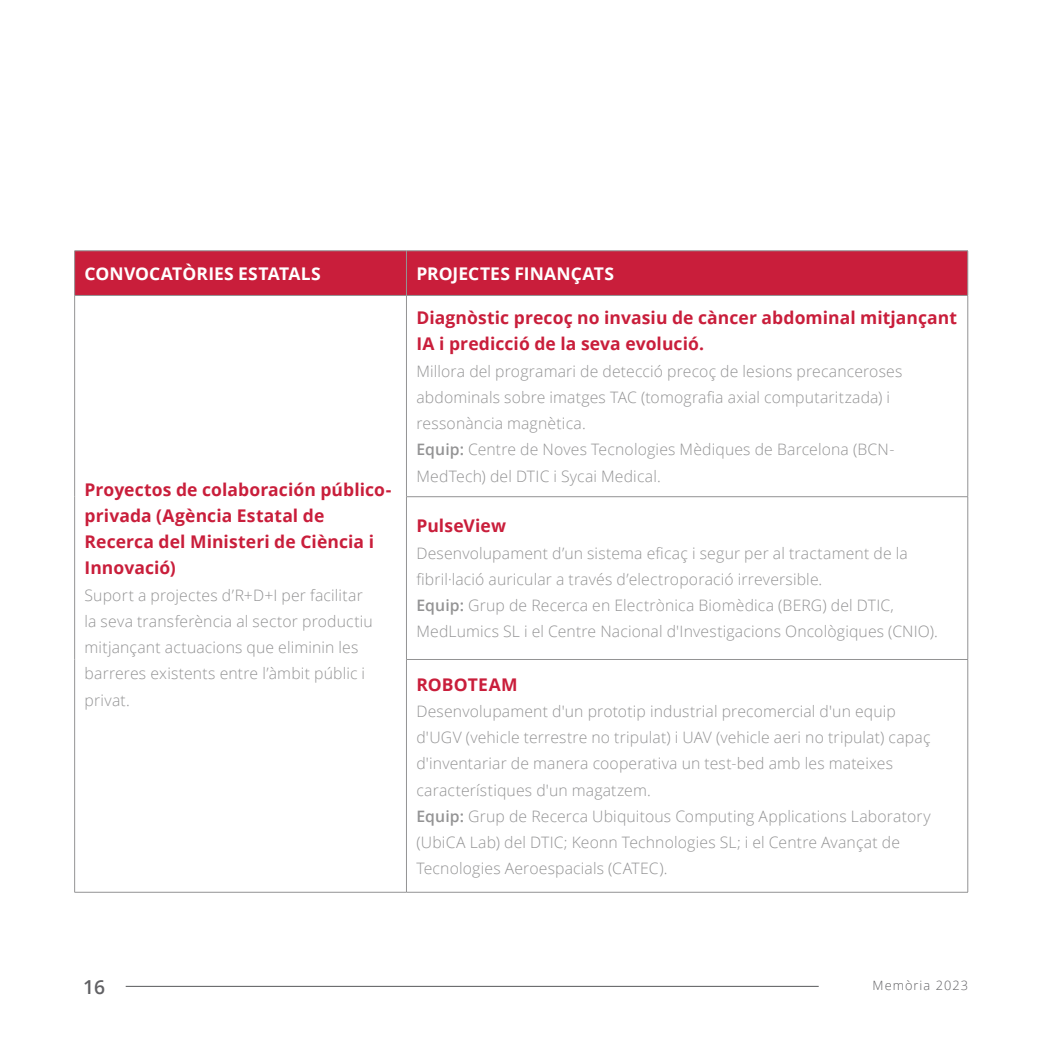
<style>
.page{position:relative;width:1042px;height:1042px;background:#fff}
.page>*{position:absolute;margin:0;border:0;box-sizing:border-box;transform-origin:0 0}
.t1{font:600 19.25px "Open Sans";color:#616164}
.Small_Text_6_10_Left{font:700 17.5px/26.2px "Open Sans";letter-spacing:.005em;color:#c91e3b}
.Headlines_Copy_Text_10_15_Left{font:700 17.5px "Open Sans";letter-spacing:.005em;color:#fff}
.Small_Text_6_10_Left-2{font:300 15.75px/26.2px "Open Sans";letter-spacing:.01em;color:#939394}
.t2{font:300 12.78px "Open Sans";letter-spacing:.08em;color:#616164}
.s1{font-weight:600}
</style>
<div class="page">
<hr style="left:126px;top:986px;width:693px;height:1px;background:#57585a">
<div style="left:75px;top:251px;width:892px;height:44px;background:#c91e3b"></div>
<hr style="left:74px;top:296px;width:1px;height:201px;background:#939394">
<hr style="left:406px;top:296px;width:1px;height:200px;background:#939394">
<hr style="left:967px;top:296px;width:1px;height:200px;background:#939394">
<hr style="left:74px;top:497px;width:1px;height:162px;background:#939394">
<hr style="left:406px;top:496px;width:562px;height:1px;background:#939394">
<hr style="left:406px;top:497px;width:1px;height:162px;background:#939394">
<hr style="left:967px;top:497px;width:1px;height:162px;background:#939394">
<hr style="left:74px;top:659px;width:1px;height:233px;background:#939394">
<hr style="left:406px;top:659px;width:562px;height:1px;background:#939394">
<hr style="left:406px;top:660px;width:1px;height:232px;background:#939394">
<hr style="left:967px;top:660px;width:1px;height:232px;background:#939394">
<hr style="left:74px;top:892px;width:332px;height:1px;background:#939394">
<hr style="left:406px;top:892px;width:562px;height:1px;background:#939394">
<hr style="left:74px;top:250px;width:332px;height:1px;background:#939394">
<hr style="left:74px;top:251px;width:1px;height:44px;background:#939394">
<hr style="left:406px;top:250px;width:562px;height:1px;background:#939394">
<hr style="left:406px;top:251px;width:1px;height:44px;background:#939394">
<hr style="left:967px;top:251px;width:1px;height:44px;background:#939394">
<hr style="left:74px;top:295px;width:332px;height:1px;background:#939394">
<hr style="left:406px;top:295px;width:562px;height:1px;background:#939394">
<p class="Headlines_Copy_Text_10_15_Left" style="left:85px;top:261px;width:238px">CONVOCATÒRIES ESTATALS</p>
<p class="Headlines_Copy_Text_10_15_Left" style="left:416px;top:261px;width:199px">PROJECTES FINANÇATS</p>
<p class="Small_Text_6_10_Left" style="left:85px;top:475px;width:308px">Proyectos de colaboración público&shy;privada (Agència Estatal de<br>Recerca del Ministeri de Ciència i<br>Innovació)</p>
<p class="Small_Text_6_10_Left-2" style="left:85px;top:581px;width:290px">Suport a projectes d’R+D+I per facilitar la seva transferència al sector productiu mitjançant actuacions que eliminin les barreres existents entre l’àmbit públic i privat.</p>
<p class="Small_Text_6_10_Left" style="left:416px;top:304px;width:542px">Diagnòstic precoç no invasiu de càncer abdominal mitjançant<br>IA i predicció de la seva evolució.</p>
<p class="Small_Text_6_10_Left-2" style="left:416px;top:357px;width:487px">Millora del programari de detecció precoç de lesions precanceroses abdominals sobre imatges TAC (tomografia axial computaritzada) i ressonància magnètica.<br><span class="s1">Equip:</span> Centre de Noves Tecnologies Mèdiques de Barcelona (BCN-MedTech) del DTIC i Sycai Medical.</p>
<p class="Small_Text_6_10_Left" style="left:416px;top:512px;width:91px">PulseView</p>
<p class="Small_Text_6_10_Left-2" style="left:416px;top:539px;width:523px">Desenvolupament d’un sistema eficaç i segur per al tractament de la fibril·lació auricular a través d’electroporació irreversible.<br><span class="s1">Equip:</span> Grup de Recerca en Electrònica Biomèdica (BERG) del DTIC, MedLumics SL i el Centre Nacional d'Investigacions Oncològiques (CNIO).</p>
<p class="Small_Text_6_10_Left" style="left:416px;top:671px;width:103px">ROBOTEAM</p>
<p class="Small_Text_6_10_Left-2" style="left:416px;top:697px;width:516px">Desenvolupament d'un prototip industrial precomercial d'un equip d'UGV (vehicle terrestre no tripulat) i UAV (vehicle aeri no tripulat) capaç d'inventariar de manera cooperativa un test-bed amb les mateixes característiques d'un magatzem.<br><span class="s1">Equip:</span> Grup de Recerca Ubiquitous Computing Applications Laboratory (UbiCA Lab) del DTIC; Keonn Technologies SL; i el Centre Avançat de Tecnologies Aeroespacials (CATEC).</p>
<p class="t1" style="left:83px;top:973px;width:23px">16</p>
<p class="t2" style="left:872px;top:977px;width:97px">Memòria 2023</p>
</div>
